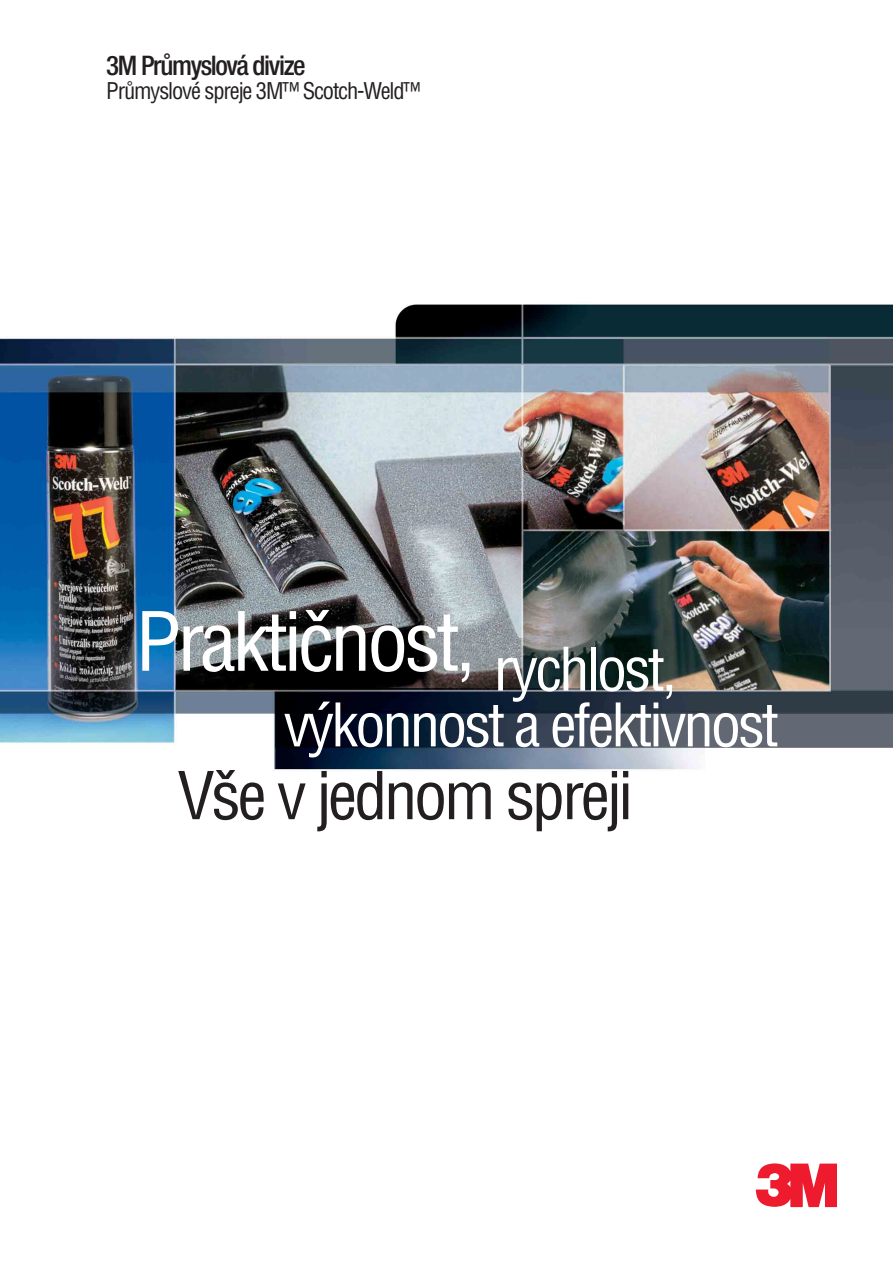
<style>
.page{position:relative;width:893px;height:1264px;background:#fff}
.page>*{position:absolute;margin:0;border:0;box-sizing:border-box;transform-origin:0 0}
.t1{font:condensed 79.5px "Helvetica CE";letter-spacing:-.05em;color:#fff;scale:1.04 1}
.t2{font:condensed 64.2px "Helvetica CE";letter-spacing:-.05em;color:#231f20;scale:1.04 1}
.t3{font:condensed 58.5px "Helvetica CE";letter-spacing:-.05em;color:#fff;scale:1.04 1}
.t4{font:500 condensed 27px "Helvetica Neue CE";letter-spacing:-.05em;color:#231f20}
.t5{font:condensed 22.5px "Helvetica CE";letter-spacing:-.05em;color:#231f20}
</style>
<div class="page">
<img style="left:0;top:304px;width:893px;height:466px">
<svg style="left:756px;top:1163px;width:81px;height:44px"></svg>
<p class="t4" style="left:106px;top:56px;width:201px">3M Průmyslová divize</p>
<p class="t5" style="left:106px;top:82px;width:316px">Průmyslové spreje 3M™ Scotch-Weld™</p>
<h1 class="t1" style="left:135px;top:611px;width:522px">Praktičnost, <sub>rychlost,</sub></h1>
<h3 class="t3" style="left:284px;top:702px;width:477px">výkonnost a efektivnost</h3>
<h2 class="t2" style="left:178px;top:771px;width:439px">Vše v jednom spreji</h2>
</div>
